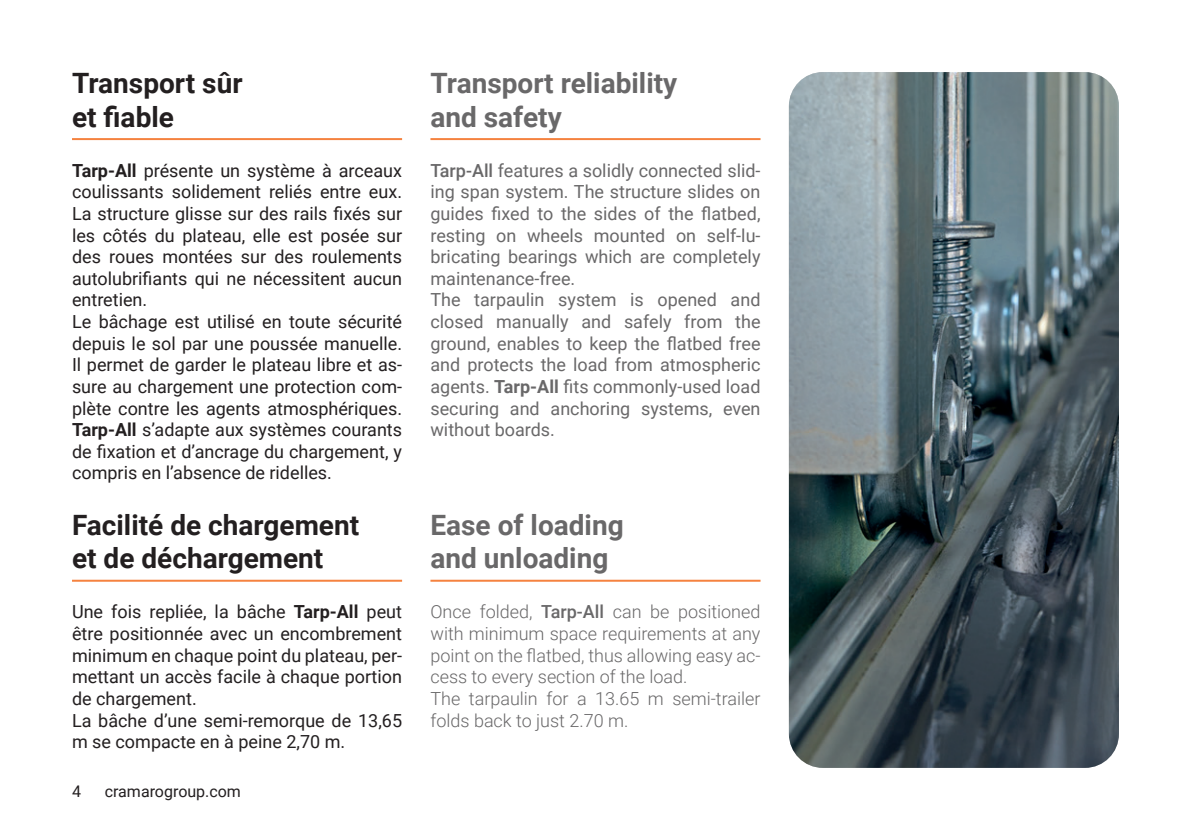
<style>
.page{position:relative;width:1191px;height:840px;background:#fff}
.page>*{position:absolute;margin:0;border:0;box-sizing:border-box;transform-origin:0 0}
.t1{font:700 28px/33.6px "Roboto";color:#231f20}
.t2{font:700 28px/33.6px "Roboto";color:#696869}
.t3{font:18px/21.6px "Roboto";color:#231f20}
.t4{font:18px/21.6px "Roboto";color:#696869}
.t5{font:300 18px/21.6px "Roboto";color:#696869}
.t6{font:16px "Roboto";color:#231f20}
.s1{font-weight:700}
.s2{font-weight:500}
</style>
<div class="page">
<hr style="left:72px;top:138px;width:330px;height:2px;background:#f5823f">
<hr style="left:72px;top:579px;width:330px;height:2px;background:#f5823f">
<img style="left:789px;top:72px;width:330px;height:695px">
<hr style="left:430px;top:138px;width:330px;height:2px;background:#f5823f">
<hr style="left:430px;top:579px;width:330px;height:2px;background:#f5823f">
<h1 class="t1" style="left:72px;top:65px;width:172px">Transport sûr et fiable</h1>
<p class="t3" style="left:72px;top:159px;width:331px"><span class="s1">Tarp-All</span> présente un système à arceaux coulissants solidement reliés entre eux.<br>La structure glisse sur des rails fixés sur les côtés du plateau, elle est posée sur des roues montées sur des roulements autolubrifiants qui ne nécessitent aucun entretien.<br>Le bâchage est utilisé en toute sécurité depuis le sol par une poussée manuelle.<br>Il permet de garder le plateau libre et as&shy;sure au chargement une protection com&shy;plète contre les agents atmosphériques.<br><span class="s1">Tarp-All</span> s’adapte aux systèmes courants de fixation et d’ancrage du chargement, y compris en l’absence de ridelles.</p>
<h1 class="t1" style="left:72px;top:506px;width:289px">Facilité de chargement et de déchargement</h1>
<p class="t3" style="left:72px;top:600px;width:331px">Une fois repliée, la bâche <span class="s1">Tarp-All</span> peut être positionnée avec un encombrement minimum en chaque point du plateau, per&shy;mettant un accès facile à chaque portion de chargement.<br>La bâche d’une semi-remorque de 13,65 m se compacte en à peine 2,70 m.</p>
<p class="t6" style="left:72px;top:779px;width:10px">4</p>
<p class="t6" style="left:105px;top:779px;width:138px">cramarogroup.com</p>
<h1 class="t2" style="left:430px;top:65px;width:248px">Transport reliability and safety</h1>
<p class="t4" style="left:430px;top:159px;width:331px"><span class="s2">Tarp-All</span> features a solidly connected slid&shy;ing span system. The structure slides on guides fixed to the sides of the flatbed, resting on wheels mounted on self-lu&shy;bricating bearings which are completely maintenance-free.<br>The tarpaulin system is opened and closed manually and safely from the ground, enables to keep the flatbed free and protects the load from atmospheric agents. <span class="s1">Tarp-All</span> fits commonly-used load securing and anchoring systems, even without boards.</p>
<h1 class="t2" style="left:430px;top:506px;width:195px">Ease of loading and unloading</h1>
<p class="t5" style="left:430px;top:600px;width:331px">Once folded, <span class="s2">Tarp-All</span> can be positioned with minimum space requirements at any point on the flatbed, thus allowing easy ac&shy;cess to every section of the load.<br>The tarpaulin for a 13.65 m semi-trailer folds back to just 2.70 m.</p>
</div>
